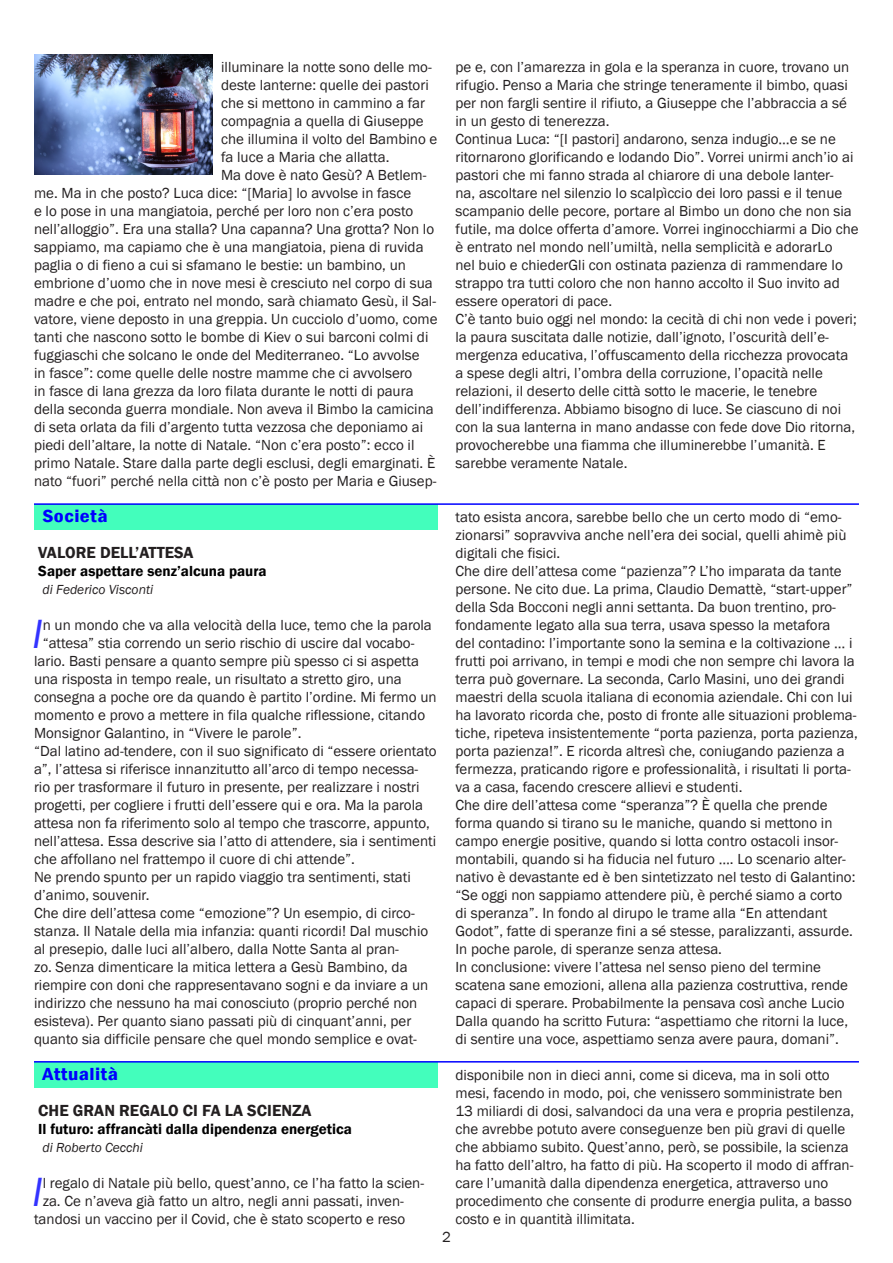
<style>
.page{position:relative;width:893px;height:1263px;background:#fff}
.page>*{position:absolute;margin:0;border:0;box-sizing:border-box;transform-origin:0 0}
.Corpo{font:italic 42px "Franklin Gothic";color:#33f}
.Normale{font:600 condensed 18px "Franklin Gothic";letter-spacing:.02em;color:#00f;scale:1.2 1}
.t1{font:600 16.5px "Franklin Gothic";color:#231f20}
.Corpo-2{font:15px/18px "Franklin Gothic";color:#231f20}
.t2{font:600 15px "Franklin Gothic";color:#000}
.t3{font:italic 13.5px "Franklin Gothic";color:#231f20}
</style>
<div class="page">
<img style="left:34px;top:54px;width:179px;height:120px">
<div style="left:34px;top:504px;width:403px;height:26px;background:#43febc"></div>
<hr style="left:34px;top:503px;width:825px;height:2px;background:#00f">
<div style="left:34px;top:1062px;width:403px;height:25px;background:#43febc"></div>
<hr style="left:34px;top:1061px;width:825px;height:1px;background:#00f">
<p class="Corpo-2" style="left:221px;top:58px;width:218px">illuminare la notte sono delle mo&shy;deste lanterne: quelle dei pastori che si mettono in cammino a far compagnia a quella di Giuseppe che illumina il volto del Bambino e fa luce a Maria che allatta.</p>
<p class="Corpo-2" style="left:34px;top:166px;width:405px;text-indent:187px">Ma dove è nato Gesù? A Betlem&shy;me. Ma in che posto? Luca dice: “[Maria] lo avvolse in fasce<br>e lo pose in una mangiatoia, perché per loro non c’era posto nell’alloggio”. Era una stalla? Una capanna? Una grotta? Non lo sappiamo, ma capiamo che è una mangiatoia, piena di ruvida paglia o di fieno a cui si sfamano le bestie: un bambino, un embrione d’uomo che in nove mesi è cresciuto nel corpo di sua madre e che poi, entrato nel mondo, sarà chiamato Gesù, il Sal&shy;vatore, viene deposto in una greppia. Un cucciolo d’uomo, come tanti che nascono sotto le bombe di Kiev o sui barconi colmi di fuggiaschi che solcano le onde del Mediterraneo. “Lo avvolse<br>in fasce”: come quelle delle nostre mamme che ci avvolsero<br>in fasce di lana grezza da loro filata durante le notti di paura della seconda guerra mondiale. Non aveva il Bimbo la camicina di seta orlata da fili d’argento tutta vezzosa che deponiamo ai piedi dell’altare, la notte di Natale. “Non c’era posto”: ecco il primo Natale. Stare dalla parte degli esclusi, degli emarginati. È nato “fuori” perché nella città non c’è posto per Maria e Giusep-</p>
<p class="Normale" style="left:43px;top:504px;width:56px">Società</p>
<p class="t1" style="left:38px;top:542px;width:157px">VALORE DELL’ATTESA</p>
<p class="t2" style="left:38px;top:562px;width:230px">Saper aspettare senz’alcuna paura</p>
<p class="t3" style="left:43px;top:581px;width:112px">di Federico Visconti</p>
<p class="Corpo" style="left:32px;top:608px;width:12px">I</p>
<p class="Corpo-2" style="left:43px;top:616px;width:391px">n un mondo che va alla velocità della luce, temo che la parola</p>
<p class="Corpo-2" style="left:43px;top:634px;width:373px">“attesa” stia correndo un serio rischio di uscire dal vocabo-</p>
<p class="Corpo-2" style="left:34px;top:652px;width:386px">lario. Basti pensare a quanto sempre più spesso ci si aspetta</p>
<p class="Corpo-2" style="left:34px;top:670px;width:369px">una risposta in tempo reale, un risultato a stretto giro, una</p>
<p class="Corpo-2" style="left:34px;top:688px;width:404px">consegna a poche ore da quando è partito l’ordine. Mi fermo un</p>
<p class="Corpo-2" style="left:34px;top:706px;width:393px">momento e provo a mettere in fila qualche riflessione, citando</p>
<p class="Corpo-2" style="left:34px;top:724px;width:269px">Monsignor Galantino, in “Vivere le parole”.</p>
<p class="Corpo-2" style="left:34px;top:742px;width:404px">“Dal latino ad-tendere, con il suo significato di “essere orientato a”, l’attesa si riferisce innanzitutto all’arco di tempo necessa&shy;rio per trasformare il futuro in presente, per realizzare i nostri progetti, per cogliere i frutti dell’essere qui e ora. Ma la parola attesa non fa riferimento solo al tempo che trascorre, appunto, nell’attesa. Essa descrive sia l’atto di attendere, sia i sentimenti che affollano nel frattempo il cuore di chi attende”.</p>
<p class="Corpo-2" style="left:34px;top:868px;width:378px">Ne prendo spunto per un rapido viaggio tra sentimenti, stati d’animo, souvenir.</p>
<p class="Corpo-2" style="left:34px;top:904px;width:396px">Che dire dell’attesa come “emozione”? Un esempio, di circo&shy;stanza. Il Natale della mia infanzia: quanti ricordi! Dal muschio al presepio, dalle luci all’albero, dalla Notte Santa al pran-<br>zo. Senza dimenticare la mitica lettera a Gesù Bambino, da riempire con doni che rappresentavano sogni e da inviare a un indirizzo che nessuno ha mai conosciuto (proprio perché non esisteva). Per quanto siano passati più di cinquant’anni, per quanto sia difficile pensare che quel mondo semplice e ovat-</p>
<p class="Normale" style="left:43px;top:1062px;width:64px">Attualità</p>
<p class="t1" style="left:38px;top:1100px;width:275px">CHE GRAN REGALO CI FA LA SCIENZA</p>
<p class="t2" style="left:38px;top:1120px;width:315px">Il futuro: affrancàti dalla dipendenza energetica</p>
<p class="t3" style="left:43px;top:1139px;width:102px">di Roberto Cecchi</p>
<p class="Corpo" style="left:32px;top:1166px;width:12px">I</p>
<p class="Corpo-2" style="left:43px;top:1174px;width:383px">l regalo di Natale più bello, quest’anno, ce l’ha fatto la scien-</p>
<p class="Corpo-2" style="left:43px;top:1192px;width:363px">za. Ce n’aveva già fatto un altro, negli anni passati, inven-</p>
<p class="Corpo-2" style="left:34px;top:1210px;width:373px">tandosi un vaccino per il Covid, che è stato scoperto e reso</p>
<p class="Corpo-2" style="left:455px;top:58px;width:395px">pe e, con l’amarezza in gola e la speranza in cuore, trovano un rifugio. Penso a Maria che stringe teneramente il bimbo, quasi per non fargli sentire il rifiuto, a Giuseppe che l’abbraccia a sé in un gesto di tenerezza.</p>
<p class="Corpo-2" style="left:455px;top:130px;width:405px">Continua Luca: “[I pastori] andarono, senza indugio…e se ne ritornarono glorificando e lodando Dio”. Vorrei unirmi anch’io ai pastori che mi fanno strada al chiarore di una debole lanter-<br>na, ascoltare nel silenzio lo scalpìccio dei loro passi e il tenue scampanio delle pecore, portare al Bimbo un dono che non sia futile, ma dolce offerta d’amore. Vorrei inginocchiarmi a Dio che è entrato nel mondo nell’umiltà, nella semplicità e adorarLo<br>nel buio e chiederGli con ostinata pazienza di rammendare lo strappo tra tutti coloro che non hanno accolto il Suo invito ad essere operatori di pace.</p>
<p class="Corpo-2" style="left:455px;top:310px;width:403px">C’è tanto buio oggi nel mondo: la cecità di chi non vede i poveri; la paura suscitata dalle notizie, dall’ignoto, l’oscurità dell’e&shy;mergenza educativa, l’offuscamento della ricchezza provocata a spese degli altri, l’ombra della corruzione, l’opacità nelle relazioni, il deserto delle città sotto le macerie, le tenebre dell’indifferenza. Abbiamo bisogno di luce. Se ciascuno di noi con la sua lanterna in mano andasse con fede dove Dio ritorna, provocherebbe una fiamma che illuminerebbe l’umanità. E sarebbe veramente Natale.</p>
<p class="Corpo-2" style="left:455px;top:508px;width:392px">tato esista ancora, sarebbe bello che un certo modo di “emo&shy;zionarsi” sopravviva anche nell’era dei social, quelli ahimè più digitali che fisici.</p>
<p class="Corpo-2" style="left:455px;top:562px;width:404px">Che dire dell’attesa come “pazienza”? L’ho imparata da tante persone. Ne cito due. La prima, Claudio Demattè, “start-upper” della Sda Bocconi negli anni settanta. Da buon trentino, pro&shy;fondamente legato alla sua terra, usava spesso la metafora<br>del contadino: l’importante sono la semina e la coltivazione … i frutti poi arrivano, in tempi e modi che non sempre chi lavora la terra può governare. La seconda, Carlo Masini, uno dei grandi maestri della scuola italiana di economia aziendale. Chi con lui ha lavorato ricorda che, posto di fronte alle situazioni problema&shy;tiche, ripeteva insistentemente “porta pazienza, porta pazienza, porta pazienza!”. E ricorda altresì che, coniugando pazienza a fermezza, praticando rigore e professionalità, i risultati li porta&shy;va a casa, facendo crescere allievi e studenti.</p>
<p class="Corpo-2" style="left:455px;top:796px;width:402px">Che dire dell’attesa come “speranza”? È quella che prende forma quando si tirano su le maniche, quando si mettono in campo energie positive, quando si lotta contro ostacoli insor&shy;montabili, quando si ha fiducia nel futuro …. Lo scenario alter&shy;nativo è devastante ed è ben sintetizzato nel testo di Galantino: “Se oggi non sappiamo attendere più, è perché siamo a corto di speranza”. In fondo al dirupo le trame alla “En attendant Godot”, fatte di speranze fini a sé stesse, paralizzanti, assurde.<br>In poche parole, di speranze senza attesa.</p>
<p class="Corpo-2" style="left:455px;top:958px;width:394px">In conclusione: vivere l’attesa nel senso pieno del termine scatena sane emozioni, allena alla pazienza costruttiva, rende capaci di sperare. Probabilmente la pensava così anche Lucio Dalla quando ha scritto Futura: “aspettiamo che ritorni la luce, di sentire una voce, aspettiamo senza avere paura, domani”.</p>
<p class="Corpo-2" style="left:455px;top:1066px;width:400px">disponibile non in dieci anni, come si diceva, ma in soli otto mesi, facendo in modo, poi, che venissero somministrate ben 13 miliardi di dosi, salvandoci da una vera e propria pestilenza, che avrebbe potuto avere conseguenze ben più gravi di quelle che abbiamo subito. Quest’anno, però, se possibile, la scienza ha fatto dell’altro, ha fatto di più. Ha scoperto il modo di affran&shy;care l’umanità dalla dipendenza energetica, attraverso uno procedimento che consente di produrre energia pulita, a basso costo e in quantità illimitata.</p>
<p class="Corpo-2" style="left:442px;top:1228px;width:10px">2</p>
</div>
